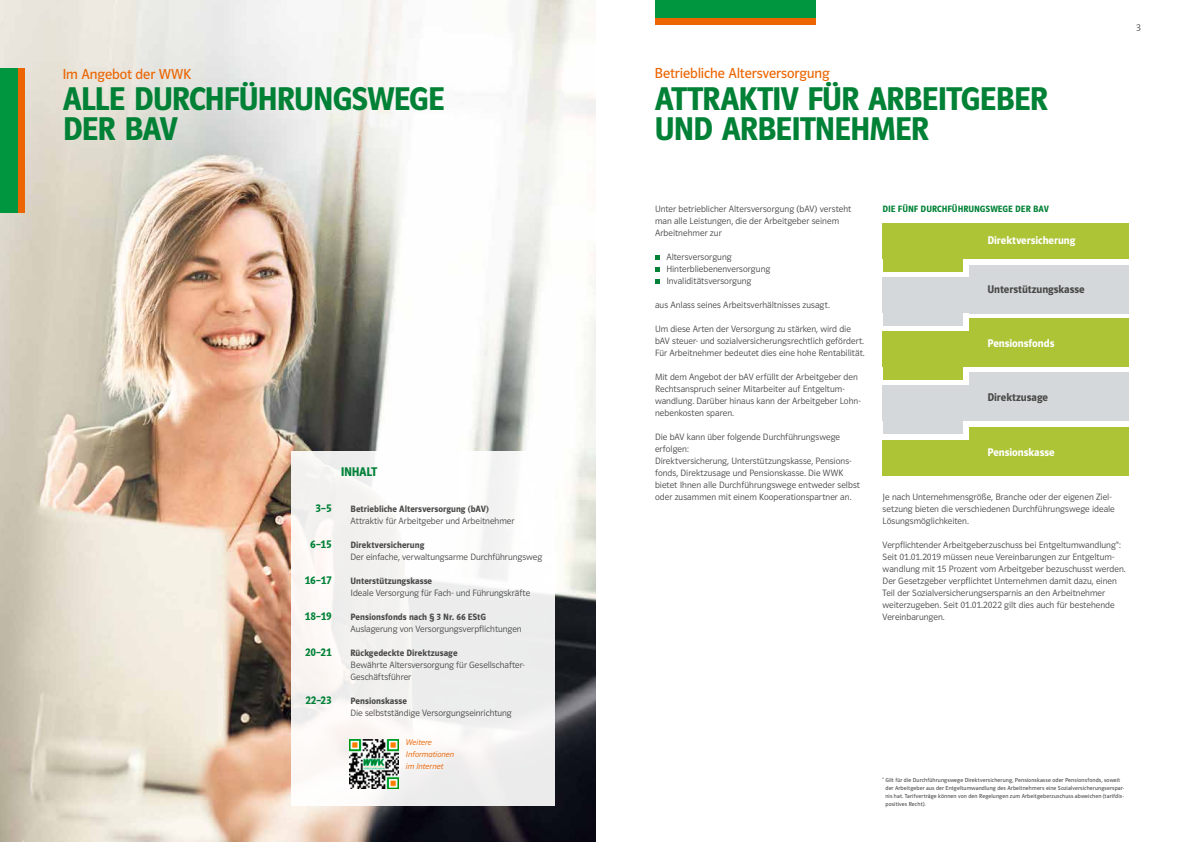
<style>
.page{position:relative;width:1191px;height:842px;background:#fff}
.page>*{position:absolute;margin:0;border:0;box-sizing:border-box;transform-origin:0 0}
.t1{font:600 34px/30px "WWK Polo 66";letter-spacing:-.03em;color:#008136}
.t2{font:15px "WWK Polo 66 Buch";letter-spacing:-.005em;color:#ec6502}
.t3{font:600 13px "WWK Polo 66";letter-spacing:-.025em;color:#008136}
.t4{font:600 11.5px "WWK Polo 66";letter-spacing:-.005em;color:#fff}
.t5{font:600 11.5px "WWK Polo 66";letter-spacing:-.005em;color:#494948}
.t6{font:600 11.5px "WWK Polo 66";letter-spacing:-.01em;color:#008136}
.t7{font:10px "WWK Polo 66 Leicht";color:#494948}
.t8{font:9.5px/12px "WWK Polo 66 Leicht";letter-spacing:.005em;color:#494948}
.t9{font:600 9.5px "WWK Polo 66";letter-spacing:.005em;color:#494948}
.t10{font:600 9.5px "WWK Polo 66";letter-spacing:.005em;color:#008136}
.t11{font:8.5px/12px "WWK Polo 66 Leicht Kursiv";letter-spacing:.005em;color:#ec6502}
.t12{font:6px/8px "WWK Polo 66 Buch";letter-spacing:.02em;color:#494948}
</style>
<div class="page">
<img style="left:0;top:0;width:595px;height:842px">
<div style="left:291px;top:451px;width:263px;height:354px;background:linear-gradient(to right,#f7f5f3,#f2f2f3)"></div>
<img style="left:349px;top:739px;width:49px;height:49px">
<svg style="left:655px;top:255px;width:4px;height:5px"></svg>
<svg style="left:655px;top:267px;width:4px;height:5px"></svg>
<svg style="left:655px;top:279px;width:4px;height:5px"></svg>
<div style="left:882px;top:223px;width:80px;height:49px;background:#aec437"></div>
<div style="left:882px;top:223px;width:247px;height:36px;background:#aec437"></div>
<div style="left:882px;top:277px;width:247px;height:36px;background:#d4d8da"></div>
<div style="left:969px;top:265px;width:160px;height:48px;background:#d4d8da"></div>
<div style="left:882px;top:277px;width:80px;height:48px;background:#d4d8da"></div>
<div style="left:882px;top:331px;width:247px;height:36px;background:#aec437"></div>
<div style="left:969px;top:319px;width:160px;height:48px;background:#aec437"></div>
<div style="left:882px;top:331px;width:80px;height:48px;background:#aec437"></div>
<div style="left:882px;top:385px;width:247px;height:36px;background:#d4d8da"></div>
<div style="left:969px;top:373px;width:160px;height:48px;background:#d4d8da"></div>
<div style="left:882px;top:385px;width:80px;height:48px;background:#d4d8da"></div>
<div style="left:882px;top:440px;width:247px;height:35px;background:#aec437"></div>
<div style="left:969px;top:427px;width:160px;height:48px;background:#aec437"></div>
<div style="left:655px;top:0;width:160px;height:18px;background:#00963f"></div>
<div style="left:655px;top:18px;width:160px;height:6px;background:#ec6502"></div>
<div style="left:0;top:68px;width:18px;height:144px;background:#00963f"></div>
<div style="left:18px;top:68px;width:6px;height:144px;background:#ec6502"></div>
<h2 class="t2" style="left:62px;top:66px;width:130px">Im Angebot der WWK</h2>
<h1 class="t1" style="left:62px;top:84px;width:384px">ALLE DURCHFÜHRUNGSWEGE<br>DER BAV</h1>
<h3 class="t3" style="left:341px;top:465px;width:38px">INHALT</h3>
<p class="t6" style="left:315px;top:502px;width:18px">3–5</p>
<p class="t9" style="left:350px;top:504px;width:140px">Betriebliche Altersversorgung (bAV)</p>
<p class="t8" style="left:350px;top:515px;width:165px">Attraktiv für Arbeitgeber und Arbeitnehmer</p>
<p class="t6" style="left:310px;top:538px;width:23px">6–15</p>
<p class="t9" style="left:350px;top:540px;width:75px">Direktversicherung</p>
<p class="t8" style="left:350px;top:551px;width:193px">Der einfache, verwaltungsarme Durchführungsweg</p>
<p class="t6" style="left:305px;top:574px;width:28px">16–17</p>
<p class="t9" style="left:350px;top:576px;width:83px">Unterstützungskasse</p>
<p class="t8" style="left:350px;top:587px;width:181px">Ideale Versorgung für Fach- und Führungskräfte</p>
<p class="t6" style="left:305px;top:610px;width:28px">18–19</p>
<p class="t9" style="left:350px;top:612px;width:137px">Pensionsfonds nach § 3 Nr. 66 EStG</p>
<p class="t8" style="left:350px;top:623px;width:173px">Auslagerung von Versorgungsverpflichtungen</p>
<p class="t6" style="left:305px;top:646px;width:28px">20–21</p>
<p class="t9" style="left:350px;top:648px;width:109px">Rückgedeckte Direktzusage</p>
<p class="t8" style="left:350px;top:659px;width:176px">Bewährte Altersversorgung für Gesellschafter-<br>Geschäftsführer</p>
<p class="t6" style="left:305px;top:694px;width:28px">22–23</p>
<p class="t9" style="left:350px;top:696px;width:58px">Pensionskasse</p>
<p class="t8" style="left:350px;top:707px;width:163px">Die selbstständige Versorgungseinrichtung</p>
<p class="t11" style="left:406px;top:737px;width:50px">Weitere<br>Informationen im Internet</p>
<h2 class="t2" style="left:654px;top:65px;width:177px">Betriebliche Altersversorgung</h2>
<h1 class="t1" style="left:654px;top:84px;width:395px">ATTRAKTIV FÜR ARBEITGEBER<br>UND ARBEITNEHMER</h1>
<p class="t7" style="left:1136px;top:22px;width:6px">3</p>
<p class="t8" style="left:655px;top:203px;width:198px">Unter betrieblicher Altersversorgung (bAV) versteht man alle Leistungen, die der Arbeitgeber seinem<br>Arbeitnehmer zur</p>
<p class="t8" style="left:666px;top:251px;width:105px">Altersversorgung<br>Hinterbliebenenversorgung<br>Invaliditätsversorgung</p>
<p class="t8" style="left:655px;top:299px;width:176px">aus Anlass seines Arbeitsverhältnisses zusagt.</p>
<p class="t8" style="left:655px;top:323px;width:211px">Um diese Arten der Versorgung zu stärken, wird die bAV steuer- und sozialversicherungsrechtlich gefördert.<br>Für Arbeitnehmer bedeutet dies eine hohe Rentabilität.</p>
<p class="t8" style="left:655px;top:371px;width:207px">Mit dem Angebot der bAV erfüllt der Arbeitgeber den Rechtsanspruch seiner Mitarbeiter auf Entgeltum&shy;wandlung. Darüber hinaus kann der Arbeitgeber Lohn&shy;nebenkosten sparen.</p>
<p class="t8" style="left:655px;top:431px;width:206px">Die bAV kann über folgende Durchführungswege erfolgen:<br>Direktversicherung, Unterstützungskasse, Pensions&shy;fonds, Direktzusage und Pensionskasse. Die WWK bietet Ihnen alle Durchführungswege entweder selbst oder zusammen mit einem Kooperationspartner an.</p>
<p class="t10" style="left:882px;top:204px;width:168px">DIE FÜNF DURCHFÜHRUNGSWEGE DER BAV</p>
<p class="t4" style="left:987px;top:234px;width:89px">Direktversicherung</p>
<p class="t5" style="left:987px;top:283px;width:99px">Unterstützungskasse</p>
<p class="t4" style="left:987px;top:336px;width:69px">Pensionsfonds</p>
<p class="t5" style="left:987px;top:391px;width:62px">Direktzusage</p>
<p class="t4" style="left:987px;top:446px;width:69px">Pensionskasse</p>
<p class="t8" style="left:882px;top:491px;width:234px">Je nach Unternehmensgröße, Branche oder der eigenen Ziel&shy;setzung bieten die verschiedenen Durchführungswege ideale<br>Lösungsmöglichkeiten.</p>
<p class="t8" style="left:882px;top:539px;width:245px">Verpflichtender Arbeitgeberzuschuss bei Entgeltumwandlung*:<br>Seit 01.01.2019 müssen neue Vereinbarungen zur Entgeltum&shy;wandlung mit 15 Prozent vom Arbeitgeber bezuschusst werden.<br>Der Gesetzgeber verpflichtet Unternehmen damit dazu, einen Teil der Sozialversicherungsersparnis an den Arbeitnehmer weiterzugeben. Seit 01.01.2022 gilt dies auch für bestehende Vereinbarungen.</p>
<p class="t12" style="left:885px;top:776px;width:240px;text-indent:-3px">* Gilt für die Durchführungswege Direktversicherung, Pensionskasse oder Pensionsfonds, soweit der Arbeitgeber aus der Entgeltumwandlung des Arbeitnehmers eine Sozialversicherungserspar&shy;nis hat. Tarifverträge können von den Regelungen zum Arbeitgeberzuschuss abweichen (tarifdis&shy;positives Recht).</p>
</div>
